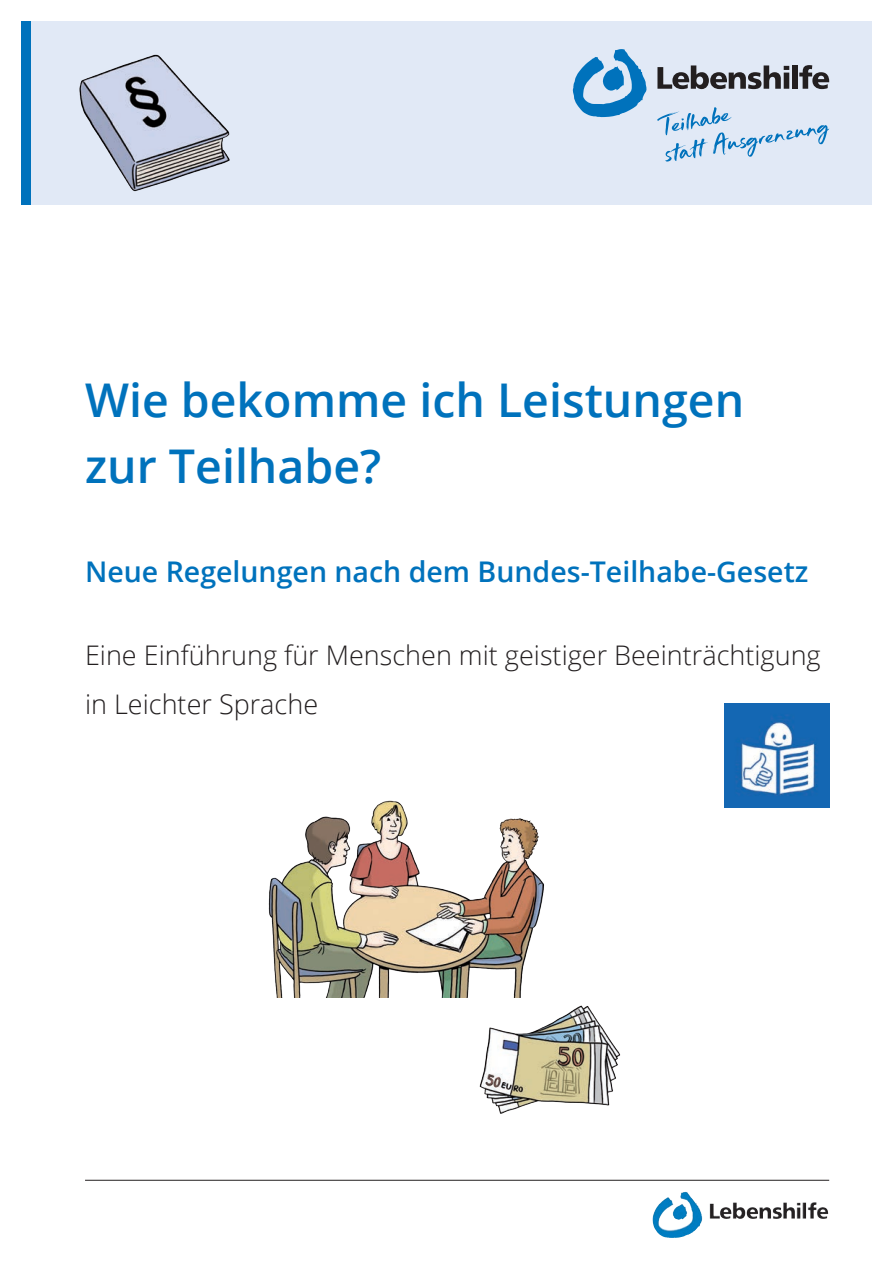
<style>
.page{position:relative;width:893px;height:1263px;background:#fff}
.page>*{position:absolute;margin:0;border:0;box-sizing:border-box;transform-origin:0 0}
.t1{font:600 46.5px/66px "Open Sans";color:#0072bc}
.t2{font:600 28.5px "Open Sans";color:#0072bc}
.t3{font:300 27px/49.5px "Open Sans";color:#231f20}
</style>
<div class="page">
<img style="left:680px;top:1191px;width:13px;height:27px">
<hr style="left:85px;top:1180px;width:744px;height:1px;background:#231f20">
<div style="left:31px;top:21px;width:841px;height:184px;background:#e1e9f6"></div>
<div style="left:21px;top:21px;width:10px;height:184px;background:#0072bc"></div>
<svg style="left:572px;top:49px;width:75px;height:68px"></svg>
<svg style="left:657px;top:65px;width:132px;height:24px"></svg>
<div style="left:792px;top:65px;width:6px;height:24px;background:#231f20"></div>
<svg style="left:799px;top:65px;width:30px;height:24px"></svg>
<svg style="left:657px;top:107px;width:172px;height:55px"></svg>
<img style="left:725px;top:703px;width:104px;height:105px">
<img style="left:268px;top:800px;width:276px;height:198px">
<img style="left:479px;top:1005px;width:142px;height:109px">
<img style="left:79px;top:54px;width:151px;height:138px">
<h1 class="t1" style="left:85px;top:366px;width:661px">Wie bekomme ich Leistungen zur Teilhabe?</h1>
<p class="t2" style="left:85px;top:552px;width:725px">Neue Regelungen nach dem Bundes-Teilhabe-Gesetz</p>
<p class="t3" style="left:85px;top:629px;width:737px">Eine Einführung für Menschen mit geistiger Beeinträchtigung in Leichter Sprache</p>
</div>
